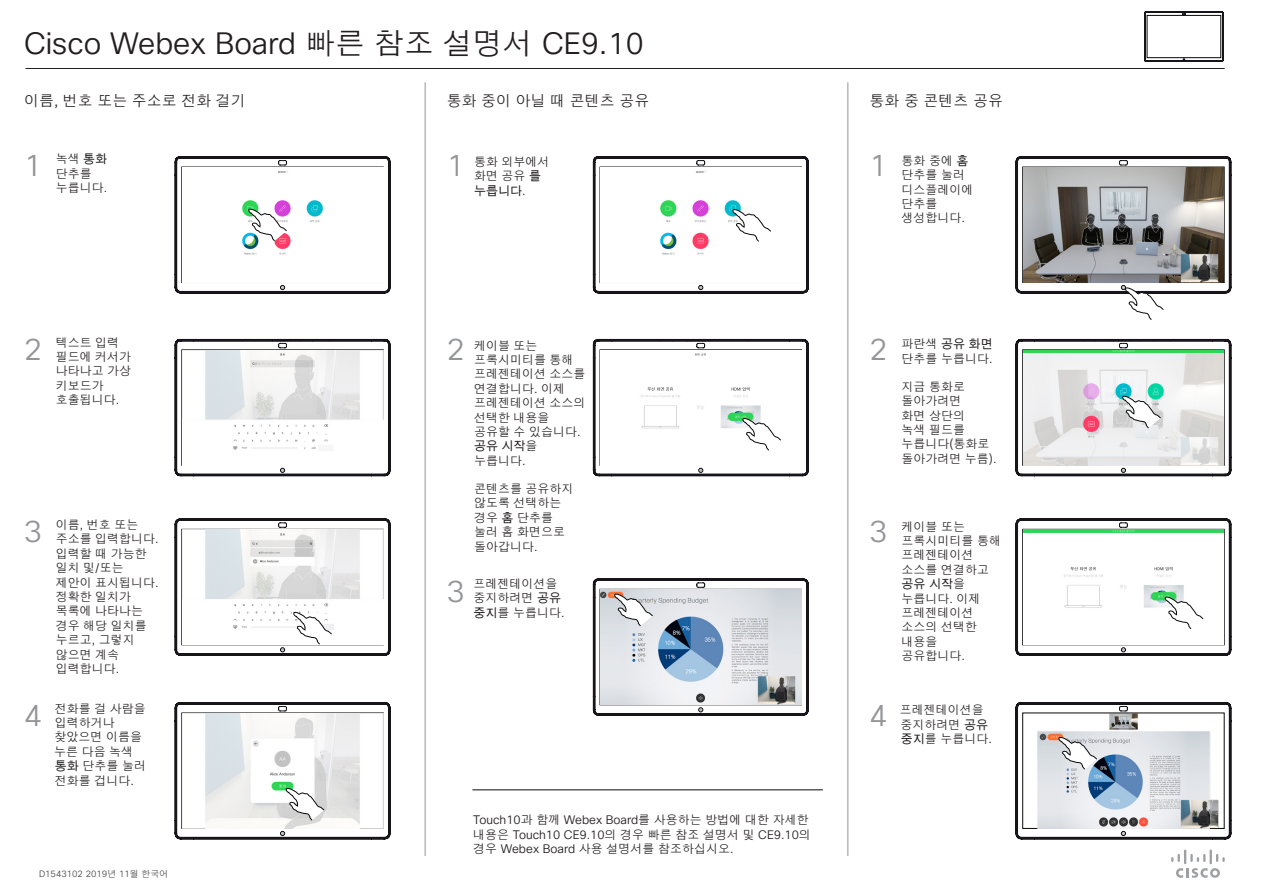
<style>
.page{position:relative;width:1263px;height:893px;background:#fff}
.page>*{position:absolute;margin:0;border:0;box-sizing:border-box;transform-origin:0 0}
.Subhead1{font:30px "Cisco Sans KOR Light";color:#231f20}
.t1{font:30px "Cisco Sans KOR Light";color:#939598}
.Subhead1-2{font:15px "Cisco Sans KOR Light";color:#231f20}
.CartoonAnnotation{font:12px/14.4px "Cisco Sans KOR Light";color:#231f20}
.t2{font:9px "Cisco Sans KOR Light";color:#4b4c4d}
.s1{font-family:"Cisco Sans KOR"}
</style>
<div class="page">
<svg style="left:175px;top:339px;width:215px;height:137px"></svg>
<img style="left:182px;top:350px;width:201px;height:115px">
<svg style="left:175px;top:156px;width:215px;height:137px"></svg>
<svg style="left:1016px;top:339px;width:215px;height:137px"></svg>
<svg style="left:1016px;top:156px;width:215px;height:164px"></svg>
<svg style="left:1016px;top:519px;width:215px;height:136px"></svg>
<svg style="left:1016px;top:702px;width:215px;height:137px"></svg>
<svg style="left:593px;top:579px;width:215px;height:136px"></svg>
<svg style="left:593px;top:339px;width:215px;height:137px"></svg>
<svg style="left:593px;top:156px;width:215px;height:137px"></svg>
<svg style="left:175px;top:519px;width:215px;height:136px"></svg>
<svg style="left:175px;top:702px;width:215px;height:137px"></svg>
<hr style="left:425px;top:82px;width:1px;height:774px;background:#939598">
<hr style="left:847px;top:82px;width:1px;height:774px;background:#939598">
<svg style="left:1171px;top:849px;width:54px;height:29px"></svg>
<hr style="left:26px;top:68px;width:1199px;height:1px;background:#231f20">
<hr style="left:472px;top:790px;width:351px;height:1px;background:#080a09">
<svg style="left:1144px;top:12px;width:79px;height:50px"></svg>
<h1 class="Subhead1" style="left:24px;top:25px;width:621px">Cisco Webex Board 빠른 참조 설명서 CE9.10</h1>
<h1 class="Subhead1-2" style="left:24px;top:91px;width:223px">이름, 번호 또는 주소로 전화 걸기</h1>
<h1 class="Subhead1-2" style="left:447px;top:91px;width:204px">통화 중이 아닐 때 콘텐츠 공유</h1>
<h1 class="Subhead1-2" style="left:869px;top:91px;width:135px">통화 중 콘텐츠 공유</h1>
<p class="t1" style="left:24px;top:146px;width:19px">1</p>
<p class="CartoonAnnotation" style="left:56px;top:152px;width:53px">녹색 <span class="s1">통화 </span>단추를 누릅니다.</p>
<p class="CartoonAnnotation" style="left:474px;top:155px;width:77px">통화 외부에서 화면 공유 <span class="s1">를 누릅니다</span>.</p>
<p class="CartoonAnnotation" style="left:901px;top:153px;width:73px">통화 중에 <span class="s1">홈 </span>단추를 눌러 디스플레이에 단추를 생성합니다.</p>
<p class="t1" style="left:447px;top:146px;width:19px">1</p>
<p class="t1" style="left:869px;top:146px;width:19px">1</p>
<p class="t1" style="left:24px;top:330px;width:19px">2</p>
<p class="t1" style="left:24px;top:512px;width:19px">3</p>
<p class="CartoonAnnotation" style="left:56px;top:335px;width:77px">텍스트 입력 필드에 커서가 나타나고 가상 키보드가 호출됩니다.</p>
<p class="t1" style="left:447px;top:330px;width:19px">2</p>
<p class="t1" style="left:869px;top:330px;width:19px">2</p>
<p class="CartoonAnnotation" style="left:901px;top:337px;width:93px">파란색 <span class="s1">공유 화면 </span>단추를 누릅니다.</p>
<p class="CartoonAnnotation" style="left:901px;top:379px;width:97px">지금 통화로 돌아가려면<br>화면 상단의<br>녹색 필드를 누릅니다(통화로 돌아가려면 누름).</p>
<p class="CartoonAnnotation" style="left:474px;top:338px;width:113px">케이블 또는 프록시미티를 통해 프레젠테이션 소스를 연결합니다. 이제 프레젠테이션 소스의 선택한 내용을 공유할 수 있습니다. <span class="s1">공유 시작</span>을 누릅니다.</p>
<p class="CartoonAnnotation" style="left:474px;top:481px;width:101px">콘텐츠를 공유하지 않도록 선택하는 경우 <span class="s1">홈</span> 단추를 눌러 홈 화면으로 돌아갑니다.</p>
<p class="CartoonAnnotation" style="left:473px;top:576px;width:93px">프레젠테이션을 중지하려면 <span class="s1">공유 중지</span>를 누릅니다.</p>
<p class="CartoonAnnotation" style="left:56px;top:518px;width:105px">이름, 번호 또는 주소를 입력합니다. 입력할 때 가능한 일치 및/또는 제안이 표시됩니다. 정확한 일치가 목록에 나타나는 경우 해당 일치를 누르고, 그렇지 않으면 계속 입력합니다.</p>
<p class="CartoonAnnotation" style="left:901px;top:519px;width:101px">케이블 또는 프록시미티를 통해 프레젠테이션 소스를 연결하고 <span class="s1">공유 시작</span>을 누릅니다. 이제 프레젠테이션 소스의 선택한 내용을 공유합니다.</p>
<p class="t1" style="left:869px;top:512px;width:19px">3</p>
<p class="t1" style="left:447px;top:572px;width:19px">3</p>
<p class="t1" style="left:24px;top:696px;width:19px">4</p>
<p class="CartoonAnnotation" style="left:54px;top:701px;width:94px">전화를 걸 사람을 입력하거나 찾았으면 이름을 누른 다음 녹색 <span class="s1">통화</span> 단추를 눌러 전화를 겁니다.</p>
<p class="CartoonAnnotation" style="left:900px;top:703px;width:93px">프레젠테이션을 중지하려면 <span class="s1">공유 중지</span>를 누릅니다.</p>
<p class="t1" style="left:869px;top:696px;width:19px">4</p>
<p class="CartoonAnnotation" style="left:473px;top:813px;width:339px">Touch10과 함께 Webex Board를 사용하는 방법에 대한 자세한 내용은 Touch10 CE9.10의 경우 빠른 참조 설명서 및 CE9.10의 경우 Webex Board 사용 설명서를 참조하십시오.</p>
<p class="t2" style="left:39px;top:868px;width:131px">D1543102 2019년 11월 한국어</p>
</div>
